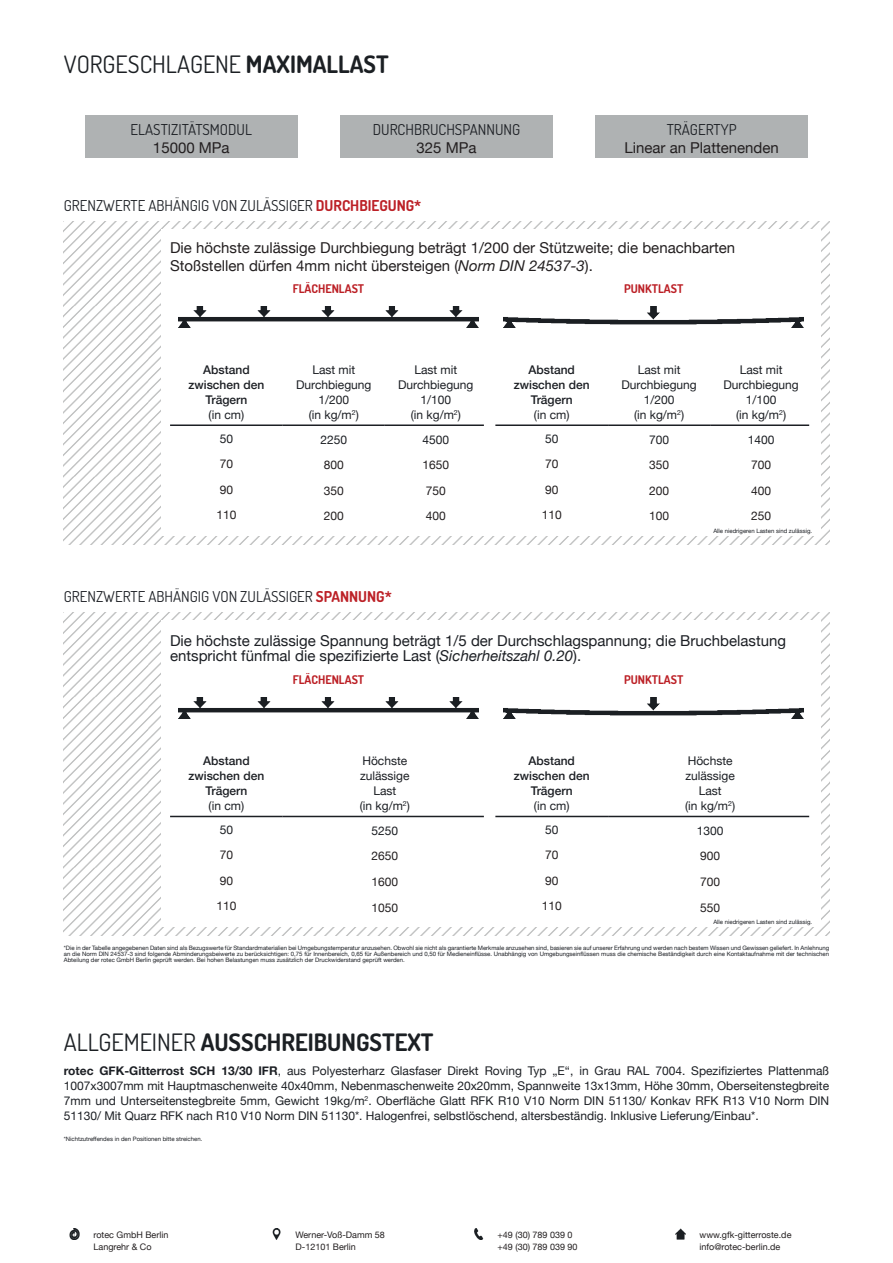
<style>
.page{position:relative;width:893px;height:1263px;background:#fff}
.page>*{position:absolute;margin:0;border:0;box-sizing:border-box;transform-origin:0 0}
.t1{font:700 24px "Dosis";color:#1b1f23}
.t2{font:24px "Dosis";color:#1b1f23}
.t3{font:15px/18px "Helvetica Neue";color:#231f20}
.t4{font:15px/15px "Helvetica Neue";color:#1c1f24}
.t5{font:15px "Dosis";color:#1c1f24}
.t6{font:12px/15px "Helvetica Neue";color:#1c1f24;text-align:center}
.t7{font:500 12px/15px "Helvetica Neue";color:#1c1f24;text-align:center}
.t8{font:12px "Helvetica Neue";color:#231f20}
.t9{font:700 12px "Dosis";color:#bc2026}
.t10{font:9px/12px "Helvetica Neue";color:#231f20}
.t11{font:6px/6px "Helvetica Neue";color:#1c1f24;text-align:justify}
.s1{font-weight:700}
.s2{font-weight:700;color:#bc2026}
.s3{font-style:italic}
.s4{font-weight:400}
</style>
<div class="page">
<img style="left:64px;top:221px;width:765px;height:323px">
<div style="left:162px;top:230px;width:659px;height:306px;background:#fff"></div>
<hr style="left:170px;top:424px;width:113px;height:2px;background:#1c1f24">
<hr style="left:283px;top:424px;width:102px;height:2px;background:#1c1f24">
<hr style="left:385px;top:424px;width:99px;height:2px;background:#1c1f24">
<svg style="left:69px;top:1229px;width:11px;height:10px"></svg>
<svg style="left:272px;top:1229px;width:9px;height:10px"></svg>
<svg style="left:474px;top:1229px;width:10px;height:10px"></svg>
<svg style="left:675px;top:1229px;width:11px;height:10px"></svg>
<hr style="left:495px;top:424px;width:113px;height:2px;background:#1c1f24">
<hr style="left:608px;top:424px;width:102px;height:2px;background:#1c1f24">
<hr style="left:710px;top:424px;width:99px;height:2px;background:#1c1f24">
<img style="left:179px;top:306px;width:299px;height:21px">
<img style="left:504px;top:306px;width:300px;height:21px">
<img style="left:64px;top:612px;width:765px;height:323px">
<div style="left:162px;top:621px;width:659px;height:306px;background:#fff"></div>
<img style="left:179px;top:697px;width:299px;height:22px">
<img style="left:504px;top:697px;width:300px;height:22px">
<hr style="left:170px;top:816px;width:113px;height:1px;background:#1c1f24">
<hr style="left:283px;top:816px;width:201px;height:1px;background:#1c1f24">
<hr style="left:495px;top:816px;width:113px;height:1px;background:#1c1f24">
<hr style="left:608px;top:816px;width:201px;height:1px;background:#1c1f24">
<div style="left:85px;top:115px;width:213px;height:42px;background:#afb2b3"></div>
<div style="left:340px;top:115px;width:213px;height:42px;background:#afb2b3"></div>
<div style="left:595px;top:115px;width:213px;height:42px;background:#afb2b3"></div>
<h1 class="t2" style="left:64px;top:49px;width:327px">VORGESCHLAGENE <span class="s1">MAXIMALLAST</span></h1>
<h2 class="t5" style="left:131px;top:119px;width:123px">ELASTIZITÄTSMODUL</h2>
<h2 class="t3" style="left:153px;top:139px;width:78px">15000 MPa</h2>
<h2 class="t5" style="left:373px;top:119px;width:149px">DURCHBRUCHSPANNUNG</h2>
<h2 class="t3" style="left:416px;top:139px;width:62px">325 MPa</h2>
<h2 class="t5" style="left:64px;top:196px;width:359px">GRENZWERTE ABHÄNGIG VON ZULÄSSIGER <span class="s2">DURCHBIEGUNG*</span></h2>
<h2 class="t5" style="left:667px;top:119px;width:71px">TRÄGERTYP</h2>
<h2 class="t3" style="left:624px;top:139px;width:156px">Linear an Plattenenden</h2>
<h2 class="t3" style="left:170px;top:240px;width:567px">Die höchste zulässige Durchbiegung beträgt 1/200 der Stützweite; die benachbarten<br>Stoßstellen dürfen 4mm nicht übersteigen (<span class="s3">Norm DIN 24537-3</span>).</h2>
<h3 class="t7" style="left:189px;top:361px;width:77px">Abstand zwischen den<br>Trägern</h3>
<h3 class="t6" style="left:209px;top:408px;width:37px">(in cm)</h3>
<h3 class="t9" style="left:293px;top:281px;width:73px">FLÄCHENLAST</h3>
<h3 class="t6" style="left:296px;top:363px;width:77px">Last mit<br>Durchbiegung<br>1/200<br>(in kg/m<sup>2</sup>)</h3>
<h3 class="t6" style="left:398px;top:363px;width:77px">Last mit<br>Durchbiegung<br>1/100<br>(in kg/m<sup>2</sup>)</h3>
<h3 class="t6" style="left:220px;top:432px;width:15px">50</h3>
<h3 class="t6" style="left:320px;top:433px;width:28px">2250</h3>
<h3 class="t6" style="left:422px;top:433px;width:28px">4500</h3>
<h3 class="t8" style="left:220px;top:455px;width:15px">70</h3>
<h3 class="t8" style="left:324px;top:456px;width:22px">800</h3>
<h3 class="t8" style="left:422px;top:456px;width:28px">1650</h3>
<h3 class="t8" style="left:220px;top:481px;width:15px">90</h3>
<h3 class="t8" style="left:324px;top:482px;width:22px">350</h3>
<h3 class="t8" style="left:426px;top:482px;width:22px">750</h3>
<h3 class="t8" style="left:216px;top:506px;width:22px">110</h3>
<h3 class="t8" style="left:324px;top:507px;width:22px">200</h3>
<h3 class="t8" style="left:426px;top:507px;width:22px">400</h3>
<h2 class="t5" style="left:64px;top:587px;width:329px">GRENZWERTE ABHÄNGIG VON ZULÄSSIGER <span class="s2">SPANNUNG*</span></h2>
<h3 class="t7" style="left:514px;top:361px;width:77px">Abstand zwischen den<br>Trägern</h3>
<h3 class="t6" style="left:534px;top:408px;width:37px">(in cm)</h3>
<h3 class="t9" style="left:624px;top:281px;width:61px">PUNKTLAST</h3>
<h3 class="t6" style="left:621px;top:363px;width:77px">Last mit<br>Durchbiegung<br>1/200<br>(in kg/m<sup>2</sup>)</h3>
<h3 class="t6" style="left:723px;top:363px;width:77px">Last mit<br>Durchbiegung<br>1/100<br>(in kg/m<sup>2</sup>)</h3>
<h3 class="t6" style="left:545px;top:432px;width:15px">50</h3>
<h3 class="t6" style="left:649px;top:433px;width:22px">700</h3>
<h3 class="t6" style="left:748px;top:433px;width:28px">1400</h3>
<h3 class="t8" style="left:545px;top:455px;width:15px">70</h3>
<h3 class="t8" style="left:649px;top:456px;width:22px">350</h3>
<h3 class="t8" style="left:751px;top:456px;width:22px">700</h3>
<h3 class="t8" style="left:545px;top:481px;width:15px">90</h3>
<h3 class="t8" style="left:649px;top:482px;width:22px">200</h3>
<h3 class="t8" style="left:751px;top:482px;width:22px">400</h3>
<h3 class="t8" style="left:542px;top:506px;width:22px">110</h3>
<h3 class="t8" style="left:649px;top:507px;width:22px">100</h3>
<h3 class="t8" style="left:751px;top:507px;width:22px">250</h3>
<p class="t11" style="left:713px;top:528px;width:100px">Alle niedrigeren Lasten sind zulässig.</p>
<h2 class="t4" style="left:170px;top:634px;width:617px">Die höchste zulässige Spannung beträgt 1/5 der Durchschlagspannung; die Bruchbelastung entspricht fünfmal die spezifizierte Last (<span class="s3">Sicherheitszahl 0.20</span>).</h2>
<h3 class="t9" style="left:624px;top:672px;width:61px">PUNKTLAST</h3>
<h3 class="t9" style="left:293px;top:672px;width:73px">FLÄCHENLAST</h3>
<h3 class="t7" style="left:189px;top:753px;width:77px">Abstand zwischen den<br>Trägern</h3>
<h3 class="t6" style="left:209px;top:799px;width:37px">(in cm)</h3>
<h3 class="t6" style="left:360px;top:754px;width:52px">Höchste zulässige<br>Last<br>(in kg/m<sup>2</sup>)</h3>
<h3 class="t6" style="left:220px;top:823px;width:15px">50</h3>
<h3 class="t6" style="left:371px;top:824px;width:28px">5250</h3>
<h3 class="t8" style="left:220px;top:846px;width:15px">70</h3>
<h3 class="t8" style="left:371px;top:847px;width:28px">2650</h3>
<h3 class="t8" style="left:220px;top:872px;width:15px">90</h3>
<h3 class="t8" style="left:371px;top:873px;width:28px">1600</h3>
<h3 class="t8" style="left:216px;top:897px;width:22px">110</h3>
<h3 class="t8" style="left:371px;top:898px;width:28px">1050</h3>
<h3 class="t7" style="left:514px;top:753px;width:77px">Abstand zwischen den<br>Trägern</h3>
<h3 class="t6" style="left:534px;top:799px;width:37px">(in cm)</h3>
<h3 class="t6" style="left:685px;top:754px;width:52px">Höchste zulässige<br>Last<br>(in kg/m<sup>2</sup>)</h3>
<h3 class="t6" style="left:545px;top:823px;width:15px">50</h3>
<h3 class="t6" style="left:697px;top:824px;width:28px">1300</h3>
<h3 class="t8" style="left:545px;top:846px;width:15px">70</h3>
<h3 class="t8" style="left:700px;top:847px;width:22px">900</h3>
<h3 class="t8" style="left:545px;top:872px;width:15px">90</h3>
<h3 class="t8" style="left:700px;top:873px;width:22px">700</h3>
<h3 class="t8" style="left:542px;top:897px;width:22px">110</h3>
<h3 class="t8" style="left:700px;top:898px;width:22px">550</h3>
<p class="t11" style="left:713px;top:919px;width:100px">Alle niedrigeren Lasten sind zulässig.</p>
<p class="t11" style="left:64px;top:945px;width:767px">*Die in der Tabelle angegebenen Daten sind als Bezugswerte für Standardmaterialien bei Umgebungstemperatur anzusehen. Obwohl sie nicht als garantierte Merkmale anzusehen sind, basieren sie auf unserer Erfahrung und werden nach bestem Wissen und Gewissen geliefert. In Anlehnung an die Norm DIN 24537-3 sind folgende Abminderungsbeiwerte zu berücksichtigen: 0,75 für Innenbereich, 0,65 für Außenbereich und 0,50 für Medieneinflüsse. Unabhängig von Umgebungseinflüssen muss die chemische Beständigkeit durch eine Kontaktaufnahme mit der technischen Abteilung der rotec GmbH Berlin geprüft werden. Bei hohen Belastungen muss zusätzlich der Druckwiderstand geprüft werden.</p>
<h1 class="t1" style="left:64px;top:1027px;width:371px"><span class="s4">ALLGEMEINER</span> AUSSCHREIBUNGSTEXT</h1>
<p class="t6" style="left:64px;top:1064px;width:767px;text-align:justify"><span class="s1">rotec GFK-Gitterrost SCH 13/30 IFR</span>, aus Polyesterharz Glasfaser Direkt Roving Typ „E“, in Grau RAL 7004. Spezifiziertes Plattenmaß 1007x3007mm mit Hauptmaschenweite 40x40mm, Nebenmaschenweite 20x20mm, Spannweite 13x13mm, Höhe 30mm, Oberseitenstegbreite 7mm und Unterseitenstegbreite 5mm, Gewicht 19kg/m<sup>2</sup>. Oberfläche Glatt RFK R10 V10 Norm DIN 51130/ Konkav RFK R13 V10 Norm DIN 51130/ Mit Quarz RFK nach R10 V10 Norm DIN 51130*. Halogenfrei, selbstlöschend, altersbeständig. Inklusive Lieferung/Einbau*.</p>
<p class="t11" style="left:64px;top:1136px;width:140px">*Nichtzutreffendes in den Positionen bitte streichen.</p>
<h3 class="t10" style="left:94px;top:1229px;width:76px">rotec GmbH Berlin<br>Langrehr &amp; Co</h3>
<h3 class="t10" style="left:296px;top:1229px;width:91px">Werner-Voß-Damm 58<br>D-12101 Berlin</h3>
<h3 class="t10" style="left:497px;top:1229px;width:82px">+49 (30) 789 039 0 +49 (30) 789 039 90</h3>
<h3 class="t10" style="left:699px;top:1229px;width:93px">www.gfk-gitterroste.de info@rotec-berlin.de</h3>
</div>
